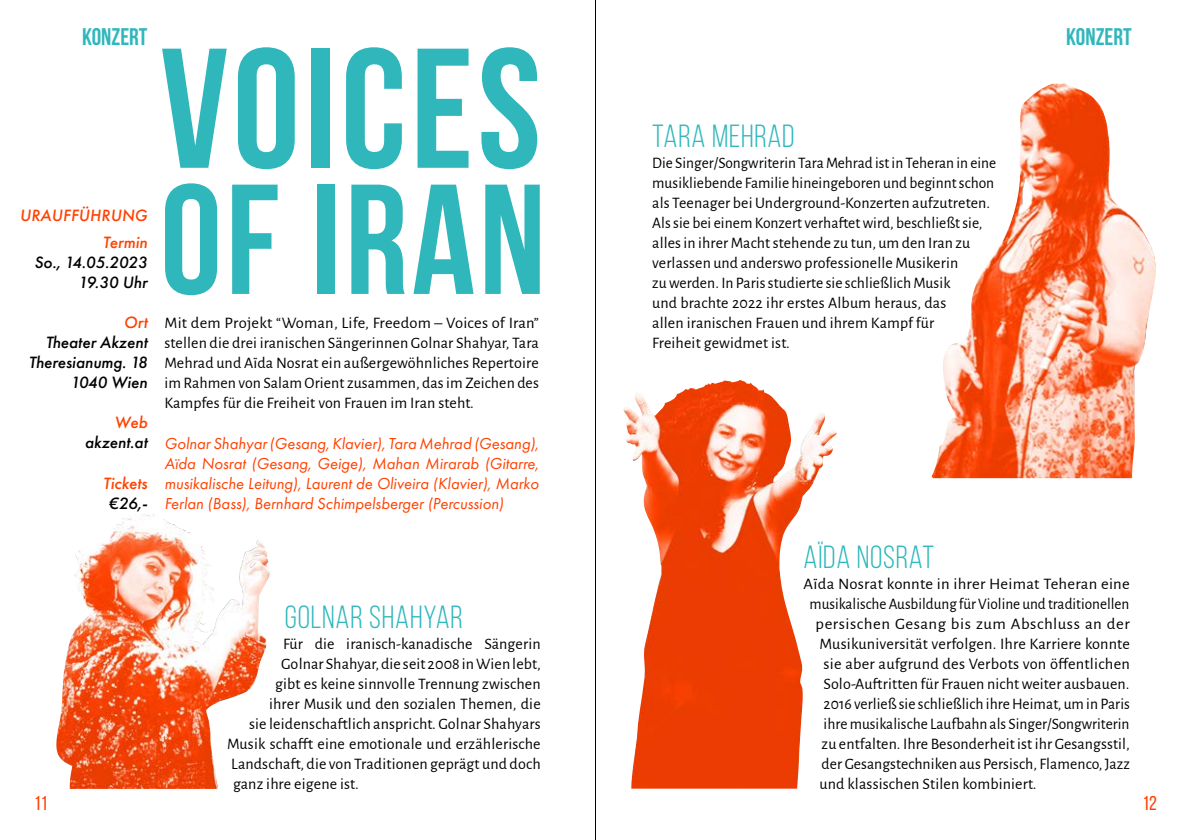
<style>
.page{position:relative;width:1191px;height:840px;background:#fff}
.page>*{position:absolute;margin:0;border:0;box-sizing:border-box;transform-origin:0 0}
.t1{font:700 170px "Bebas Neue";letter-spacing:.025em;color:#2fb7bc}
.t2{font:700 156px "Bebas Neue";letter-spacing:.025em;color:#2fb7bc}
.t3{font:32px "Bebas Neue";letter-spacing:.025em;color:#2fb7bc}
.seitentitel_rechts{font:700 24px "Bebas Neue";color:#2fb7bc}
.t4{font:20px "Bebas Neue";color:#ff4100}
.infobox-text{font:italic 500 17px "Futura PT";color:#000}
.infobox-text-2{font:italic 500 17px "Futura PT";color:#ff4100}
.infobox-text-left{font:italic 500 17px "Futura PT";letter-spacing:.01em;color:#ff4100}
.infobox-text-3{font:italic 16.4px/20px "Futura PT";color:#ff4100;text-align:justify}
.body{font:16px/20px "Alegreya Sans";letter-spacing:.01em;color:#000;text-align:justify}
.body-2{font:16px/20px "Alegreya Sans";letter-spacing:.01em;color:#000;scale:.96 1}
.body-3{font:16px "Alegreya Sans";letter-spacing:.01em;color:#000;scale:.95 1}
.body-4{font:16px "Alegreya Sans";letter-spacing:.01em;color:#000;scale:1.04 1}
.body-5{font:16px "Alegreya Sans";letter-spacing:.03em;color:#000;scale:1.05 1}
.s1{font-size:16px}
</style>
<div class="page">
<hr style="left:595px;top:0;width:1px;height:839px;background:#000">
<img style="left:56px;top:514px;width:214px;height:274px">
<img style="left:931px;top:84px;width:225px;height:394px">
<img style="left:623px;top:380px;width:213px;height:408px">
<p class="seitentitel_rechts" style="left:82px;top:24px;width:67px">KONZERT</p>
<p class="infobox-text-left" style="left:20px;top:205px;width:129px">URAUFFÜHRUNG</p>
<p class="infobox-text-2" style="left:103px;top:232px;width:46px">Termin</p>
<p class="infobox-text" style="left:35px;top:252px;width:114px">So., 14.05.2023</p>
<p class="infobox-text" style="left:78px;top:272px;width:71px">19.30 Uhr</p>
<p class="infobox-text-2" style="left:124px;top:312px;width:25px">Ort</p>
<p class="infobox-text" style="left:46px;top:332px;width:103px">Theater Akzent</p>
<p class="infobox-text" style="left:29px;top:352px;width:120px">Theresianumg. 18</p>
<p class="infobox-text" style="left:71px;top:372px;width:78px">1040 Wien</p>
<p class="infobox-text-2" style="left:115px;top:412px;width:34px">Web</p>
<p class="infobox-text" style="left:85px;top:432px;width:64px">akzent.at</p>
<p class="infobox-text-2" style="left:103px;top:472px;width:46px">Tickets</p>
<p class="infobox-text" style="left:109px;top:492px;width:40px">€26,-</p>
<p class="t1" style="left:160px;top:16px;width:382px">VOICES</p>
<p class="t2" style="left:160px;top:154px;width:387px">OF IRAN</p>
<p class="body" style="left:164px;top:312px;width:376px">Mit dem Projekt “Woman, Life, Freedom – Voices of Iran” stellen die drei iranischen Sängerinnen Golnar Shahyar, Tara Mehrad und Aïda Nosrat ein außergewöhnliches Repertoire im Rahmen von Salam Orient zusammen, das im Zeichen des Kampfes für die Freiheit von Frauen im Iran steht.</p>
<p class="infobox-text-3" style="left:164px;top:432px;width:376px">Golnar Shahyar <span class="s1">(</span>Gesang, Klavier<span class="s1">),</span> Tara Mehrad <span class="s1">(</span>Gesang<span class="s1">), </span>Aïda Nosrat <span class="s1">(</span>Gesang, Geige<span class="s1">),</span> Mahan Mirarab <span class="s1">(</span>Gitarre, musikalische Leitung<span class="s1">),</span> Laurent de Oliveira <span class="s1">(</span>Klavier<span class="s1">),</span> Marko Ferlan <span class="s1">(</span>Bass<span class="s1">),</span> Bernhard Schimpelsberger <span class="s1">(</span>Percussion<span class="s1">)</span></p>
<p class="t3" style="left:285px;top:599px;width:179px">GOLNAR SHAHYAR</p>
<p class="body" style="left:283px;top:632px;width:259px">Für die iranisch-kanadische Sängerin</p>
<p class="body" style="left:281px;top:652px;width:261px">Golnar Shahyar, die seit 2008 in Wien lebt,</p>
<p class="body" style="left:275px;top:672px;width:267px">gibt es keine sinnvolle Trennung zwischen</p>
<p class="body" style="left:269px;top:692px;width:273px">ihrer Musik und den sozialen Themen, die</p>
<p class="body" style="left:249px;top:712px;width:293px">sie leidenschaftlich anspricht. Golnar Shahyars</p>
<p class="body" style="left:227px;top:732px;width:315px">Musik schafft eine emotionale und erzählerische</p>
<p class="body" style="left:231px;top:752px;width:311px">Landschaft, die von Traditionen geprägt und doch</p>
<p class="body" style="left:233px;top:772px;width:127px">ganz ihre eigene ist.</p>
<p class="t3" style="left:652px;top:119px;width:144px">TARA MEHRAD</p>
<p class="body-2" style="left:652px;top:152px;width:360px">Die Singer/Songwriterin Tara Mehrad ist in Teheran in eine musikliebende Familie hineingeboren und beginnt schon als Teenager bei Underground-Konzerten aufzutreten.<br>Als sie bei einem Konzert verhaftet wird, beschließt sie, alles in ihrer Macht stehende zu tun, um den Iran zu verlassen und anderswo professionelle Musikerin<br>zu werden. In Paris studierte sie schließlich Musik<br>und brachte 2022 ihr erstes Album heraus, das<br>allen iranischen Frauen und ihrem Kampf für<br>Freiheit gewidmet ist.</p>
<p class="seitentitel_rechts" style="left:1066px;top:24px;width:67px">KONZERT</p>
<p class="t3" style="left:803px;top:539px;width:132px">AÏDA NOSRAT</p>
<p class="body-4" style="left:803px;top:572px;width:315px">Aïda Nosrat konnte in ihrer Heimat Teheran eine</p>
<p class="body-3" style="left:809px;top:592px;width:338px">musikalische Ausbildung für Violine und traditionellen</p>
<p class="body-5" style="left:815px;top:612px;width:301px">persischen Gesang bis zum Abschluss an der</p>
<p class="body" style="left:819px;top:632px;width:312px">Musikuniversität verfolgen. Ihre Karriere konnte</p>
<p class="body" style="left:823px;top:652px;width:308px">sie aber aufgrund des Verbots von öffentlichen</p>
<p class="body" style="left:823px;top:672px;width:307px">Solo-Auftritten für Frauen nicht weiter ausbauen.</p>
<p class="body" style="left:823px;top:692px;width:308px">2016 verließ sie schließlich ihre Heimat, um in Paris</p>
<p class="body-2" style="left:823px;top:712px;width:320px">ihre musikalische Laufbahn als Singer/Songwriterin</p>
<p class="body" style="left:821px;top:732px;width:310px">zu entfalten. Ihre Besonderheit ist ihr Gesangsstil,</p>
<p class="body" style="left:821px;top:752px;width:310px">der Gesangstechniken aus Persisch, Flamenco, Jazz</p>
<p class="body" style="left:819px;top:772px;width:218px">und klassischen Stilen kombiniert.</p>
<p class="t4" style="left:34px;top:791px;width:15px">11</p>
<p class="t4" style="left:1142px;top:791px;width:16px">12</p>
</div>
